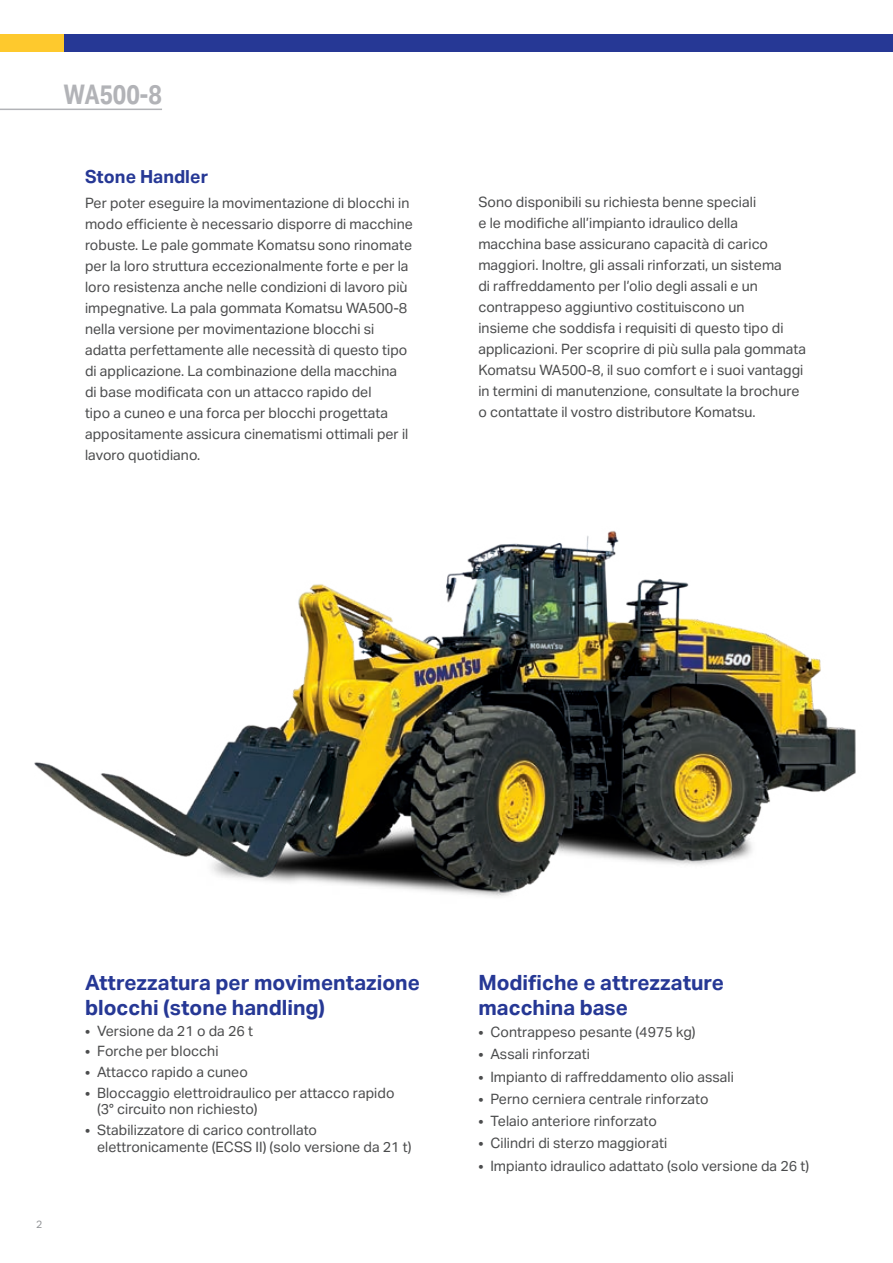
<style>
.page{position:relative;width:893px;height:1263px;background:#fff}
.page>*{position:absolute;margin:0;border:0;box-sizing:border-box;transform-origin:0 0}
.t1{font:700 27px "Aktiv Grotesk Cd";color:#b2b3b7}
.t2{font:700 21px/25.2px "Aktiv Grotesk";color:#263895}
.t3{font:700 18px "Aktiv Grotesk";color:#263895}
.t4{font:14.25px/21px "Aktiv Grotesk";color:#4b4c4d}
.t5{font:10.5px "Aktiv Grotesk";color:#939598}
</style>
<div class="page">
<img style="left:34px;top:530px;width:822px;height:367px">
<hr style="left:0;top:109px;width:162px;height:1px;background:#b2b3b7">
<div style="left:0;top:34px;width:143px;height:17px;background:#fec92d"></div>
<div style="left:64px;top:34px;width:829px;height:17px;background:#263895"></div>
<h1 class="t1" style="left:64px;top:79px;width:100px">WA500-8</h1>
<p class="t3" style="left:85px;top:166px;width:125px">Stone Handler</p>
<p class="t4" style="left:85px;top:193px;width:330px">Per poter eseguire la movimentazione di blocchi in modo efficiente è necessario disporre di macchine robuste. Le pale gommate Komatsu sono rinomate per la loro struttura eccezionalmente forte e per la loro resistenza anche nelle condizioni di lavoro più impegnative. La pala gommata Komatsu WA500-8 nella versione per movimentazione blocchi si adatta perfettamente alle necessità di questo tipo di applicazione. La combinazione della macchina<br>di base modificata con un attacco rapido del<br>tipo a cuneo e una forca per blocchi progettata appositamente assicura cinematismi ottimali per il lavoro quotidiano.</p>
<p class="t4" style="left:478px;top:191px;width:329px">Sono disponibili su richiesta benne speciali<br>e le modifiche all’impianto idraulico della<br>macchina base assicurano capacità di carico maggiori. Inoltre, gli assali rinforzati, un sistema<br>di raffreddamento per l’olio degli assali e un contrappeso aggiuntivo costituiscono un<br>insieme che soddisfa i requisiti di questo tipo di applicazioni. Per scoprire di più sulla pala gommata Komatsu WA500-8, il suo comfort e i suoi vantaggi in termini di manutenzione, consultate la brochure o contattate il vostro distributore Komatsu.</p>
<p class="t5" style="left:36px;top:1218px;width:8px">2</p>
<h2 class="t2" style="left:85px;top:970px;width:337px">Attrezzatura per movimentazione blocchi (stone handling)</h2>
<p class="t4" style="left:85px;top:1020px;width:170px">• Versione da 21 o da 26 t</p>
<p class="t4" style="left:85px;top:1041px;width:135px">• Forche per blocchi</p>
<p class="t4" style="left:85px;top:1062px;width:164px">• Attacco rapido a cuneo</p>
<p class="t4" style="left:97px;top:1085px;width:299px;line-height:16.5px;text-indent:-12px">• Bloccaggio elettroidraulico per attacco rapido (3° circuito non richiesto)</p>
<p class="t4" style="left:97px;top:1122px;width:316px;line-height:16.5px;text-indent:-12px">• Stabilizzatore di carico controllato elettronicamente (ECSS II) (solo versione da 21 t)</p>
<h2 class="t2" style="left:478px;top:970px;width:247px">Modifiche e attrezzature macchina base</h2>
<p class="t4" style="left:478px;top:1022px;width:219px">• Contrappeso pesante (4975 kg)</p>
<p class="t4" style="left:478px;top:1044px;width:113px">• Assali rinforzati</p>
<p class="t4" style="left:478px;top:1066px;width:257px">• Impianto di raffreddamento olio assali</p>
<p class="t4" style="left:478px;top:1088px;width:232px">• Perno cerniera centrale rinforzato</p>
<p class="t4" style="left:478px;top:1111px;width:180px">• Telaio anteriore rinforzato</p>
<p class="t4" style="left:478px;top:1133px;width:190px">• Cilindri di sterzo maggiorati</p>
<p class="t4" style="left:478px;top:1155px;width:332px">• Impianto idraulico adattato (solo versione da 26 t)</p>
</div>
